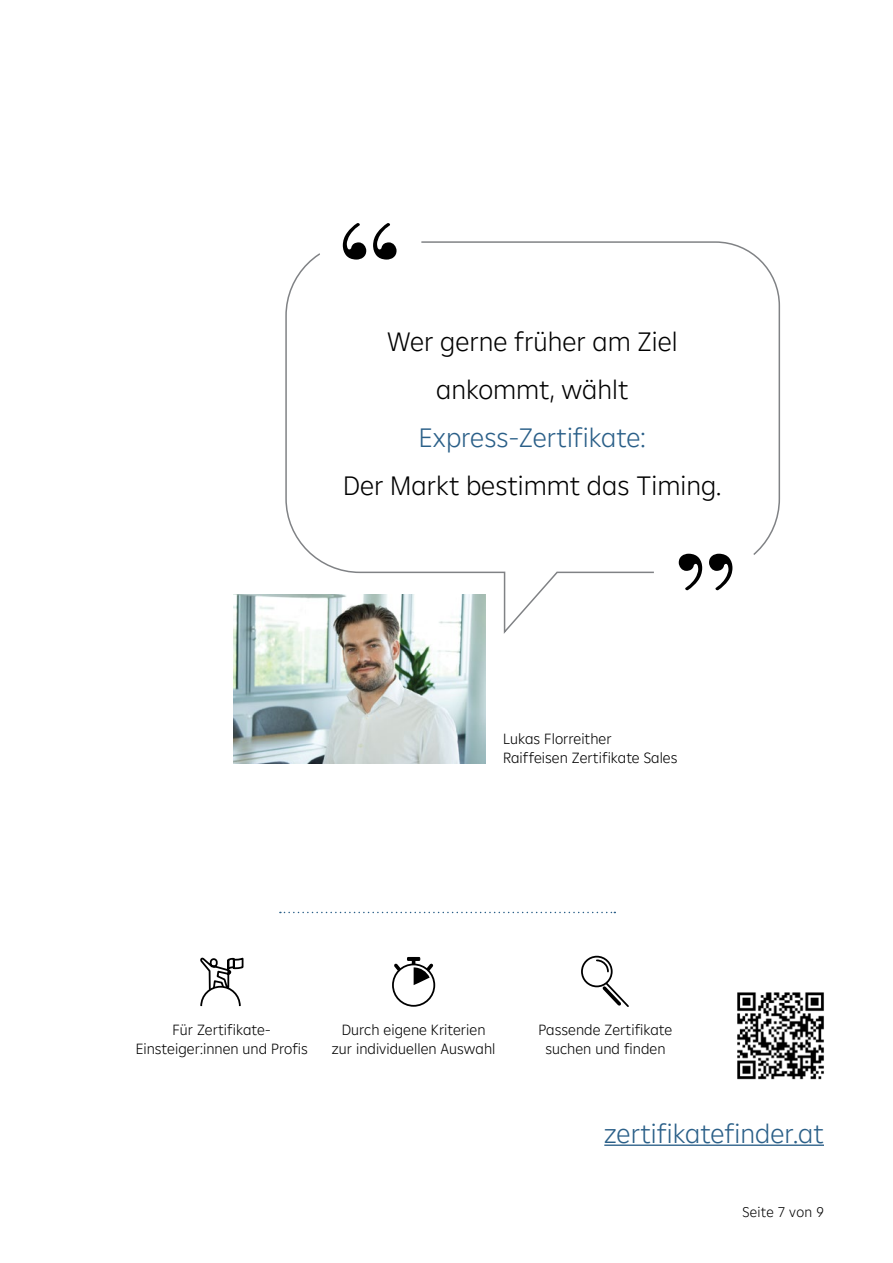
<style>
.page{position:relative;width:893px;height:1263px;background:#fff}
.page>*{position:absolute;margin:0;border:0;box-sizing:border-box;transform-origin:0 0}
.t1{font:300 27px/48px "Amalia";color:#000;text-align:center}
.t2{font:300 27px "Amalia";color:#2a5f88}
.t3{font:300 15px/19.4px "Amalia";color:#000;text-align:center}
.t4{font:300 14.25px "Amalia";letter-spacing:.02em;color:#000}
</style>
<div class="page">
<img style="left:233px;top:594px;width:252px;height:169px">
<img style="left:737px;top:992px;width:87px;height:88px">
<hr style="left:604px;top:1144px;width:220px;height:2px;background:#2a5f88">
<svg style="left:285px;top:241px;width:496px;height:395px"></svg>
<div style="left:318px;top:193px;width:103px;height:96px;background:#fff;border-radius:50%"></div>
<svg style="left:343px;top:223px;width:54px;height:37px"></svg>
<div style="left:654px;top:524px;width:103px;height:96px;background:#fff;border-radius:50%"></div>
<svg style="left:679px;top:554px;width:53px;height:36px"></svg>
<svg style="left:280px;top:912px;width:335px;height:1px"></svg>
<div style="left:392px;top:963px;width:43px;height:44px;border:2px solid #000;border-radius:50%"></div>
<svg style="left:392px;top:957px;width:44px;height:28px"></svg>
<div style="left:407px;top:957px;width:13px;height:4px;border:1px solid #000"></div>
<svg style="left:200px;top:957px;width:44px;height:50px"></svg>
<div style="left:581px;top:956px;width:32px;height:31px;border:2px solid #000;border-radius:50%"></div>
<svg style="left:595px;top:958px;width:34px;height:49px"></svg>
<h1 class="t1" style="left:387px;top:317px;width:292px">Wer gerne früher am Ziel ankommt, wählt</h1>
<h1 class="t2" style="left:419px;top:420px;width:228px">Express-Zertifikate:</h1>
<h1 class="t1" style="left:343px;top:461px;width:380px">Der Markt bestimmt das Timing.</h1>
<p class="t3" style="left:503px;top:728px;width:176px;text-align:left">Lukas Florreither<br>Raiffeisen Zertifikate Sales</p>
<p class="t3" style="left:136px;top:1019px;width:174px">Für Zertifikate-<br>Einsteiger:innen und Profis</p>
<p class="t3" style="left:332px;top:1019px;width:165px">Durch eigene Kriterien zur individuellen Auswahl</p>
<p class="t3" style="left:538px;top:1019px;width:135px">Passende Zertifikate suchen und finden</p>
<h1 class="t2" style="left:604px;top:1116px;width:221px">zertifikatefinder.at</h1>
<p class="t4" style="left:742px;top:1202px;width:83px">Seite 7 von 9</p>
</div>
